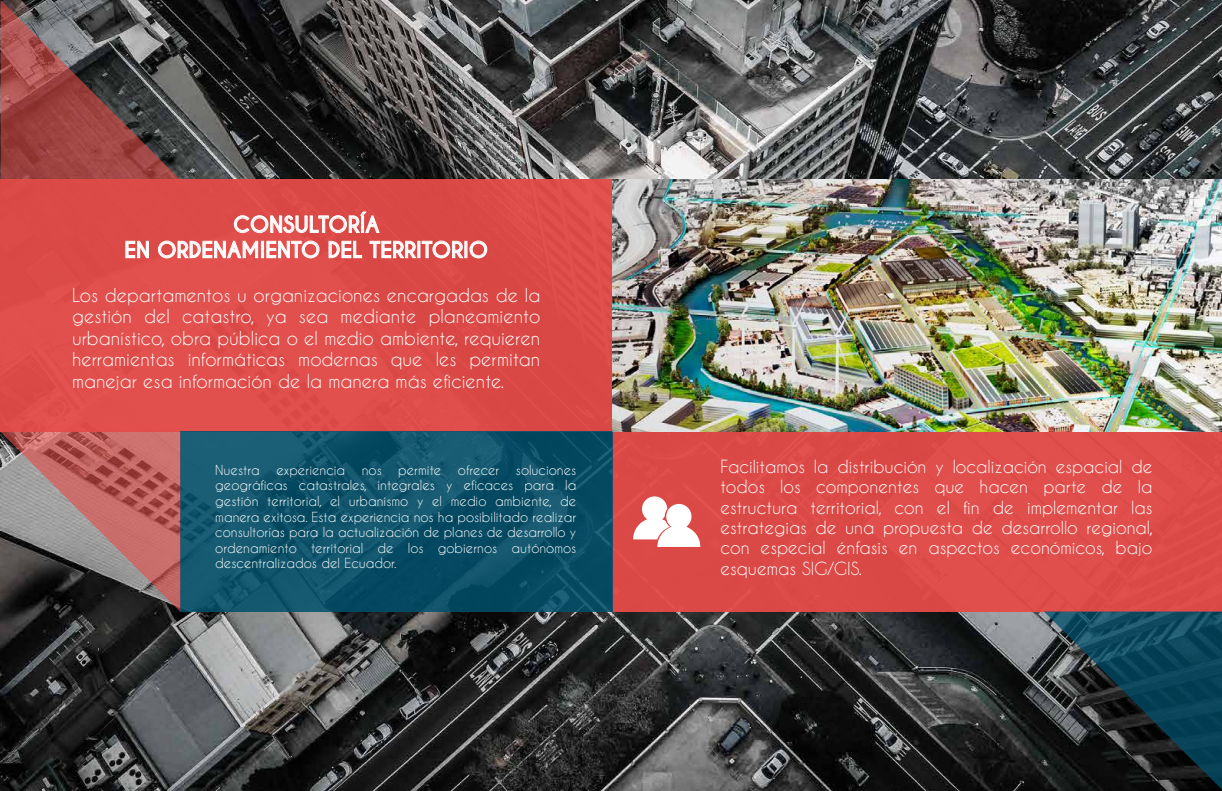
<style>
.page{position:relative;width:1222px;height:791px;background:#fff}
.page>*{position:absolute;margin:0;border:0;box-sizing:border-box;transform-origin:0 0}
.t1{font:700 21px/25.2px "Caviar Dreams";color:#fff;text-align:center}
.t2{font:18px/21.6px "Caviar Dreams";color:#fff;text-align:justify}
.t3{font:17px/20.4px "Caviar Dreams";color:#fff;text-align:justify}
.t4{font:13px/15.6px "Caviar Dreams";color:#fff;text-align:justify}
</style>
<div class="page">
<img style="left:0;top:0;width:1222px;height:791px">
<div style="left:0;top:179px;width:612px;height:253px;background:#dd4c48"></div>
<div style="left:612px;top:432px;width:610px;height:180px;background:#dc4b47"></div>
<svg style="left:180px;top:432px;width:432px;height:180px;background:#0e5169"></svg>
<svg style="left:0;top:432px;width:180px;height:180px;background:#906362"></svg>
<svg style="left:1px;top:0;width:180px;height:179px;background:#794d4c"></svg>
<svg style="left:234px;top:212px;width:146px;height:21px"></svg>
<svg style="left:125px;top:241px;width:24px;height:17px"></svg>
<svg style="left:158px;top:241px;width:100px;height:17px"></svg>
<div style="left:261px;top:241px;width:3px;height:17px;border:1px solid #fff"></div>
<svg style="left:266px;top:241px;width:53px;height:17px"></svg>
<svg style="left:329px;top:241px;width:33px;height:17px"></svg>
<svg style="left:369px;top:241px;width:47px;height:17px"></svg>
<div style="left:417px;top:241px;width:3px;height:17px;border:1px solid #fff"></div>
<svg style="left:422px;top:241px;width:65px;height:17px"></svg>
<svg style="left:633px;top:496px;width:67px;height:51px"></svg>
<svg style="left:1044px;top:611px;width:178px;height:180px;background:#193741"></svg>
<img style="left:612px;top:180px;width:610px;height:251px">
<h1 class="t1" style="left:124px;top:213px;width:365px">CONSULTORÍA<br>EN ORDENAMIENTO DEL TERRITORIO</h1>
<p class="t2" style="left:72px;top:284px;width:470px">Los departamentos u organizaciones encargadas de la gestión del catastro, ya sea mediante planeamiento urbanístico, obra pública o el medio ambiente, requieren herramientas informáticas modernas que les permitan manejar esa información de la manera más eficiente.</p>
<p class="t4" style="left:215px;top:462px;width:362px;text-indent:301px">soluciones geográficas catastrales, integrales y eficaces para la gestión territorial, el urbanismo y el medio ambiente, de manera exitosa. Esta experiencia nos ha posibilitado realizar consultorías para la actualización de planes de desarrollo y ordenamiento territorial de los gobiernos autónomos descentralizados del Ecuador.</p>
<p class="t3" style="left:720px;top:456px;width:434px">Facilitamos la distribución y localización espacial de todos los componentes que hacen parte de la estructura territorial, con el fin de implementar las estrategias de una propuesta de desarrollo regional, con especial énfasis en aspectos económicos, bajo esquemas SIG/GIS.</p>
<p class="t4" style="left:215px;top:462px;width:46px">Nuestra</p>
<p class="t4" style="left:276px;top:462px;width:70px">experiencia</p>
<p class="t4" style="left:362px;top:462px;width:22px">nos</p>
<p class="t4" style="left:398px;top:462px;width:45px">permite</p>
<p class="t4" style="left:458px;top:462px;width:43px">ofrecer</p>
</div>
